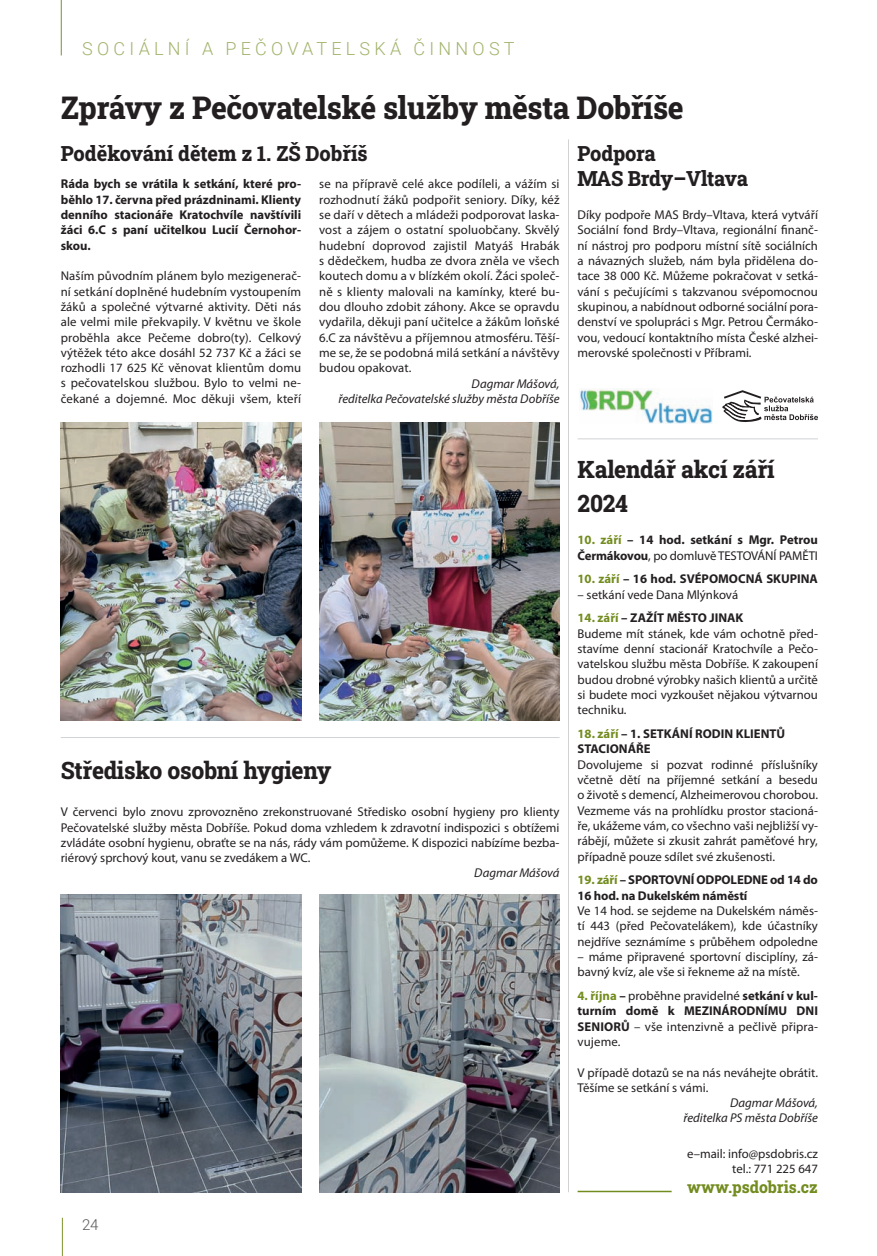
<style>
.page{position:relative;width:877px;height:1256px;background:#fff}
.page>*{position:absolute;margin:0;border:0;box-sizing:border-box;transform-origin:0 0}
.t1{font:800 31.5px "Roboto Slab";letter-spacing:-.01em;color:#231f20;scale:.95 1}
.t2{font:800 24px/34.2px "Roboto Slab";letter-spacing:-.01em;color:#231f20;scale:.95 1}
.t3{font:800 21px/25.2px "Roboto Slab";letter-spacing:-.01em;color:#231f20;scale:.95 1}
.t4{font:300 18px "Roboto";letter-spacing:.235em;color:#a3b46d}
.t5{font:800 16.5px "Roboto Slab";color:#738c1f;scale:.95 1}
.t6{font:300 15px "Roboto";color:#57585a}
.t7{font:12.75px/15.3px "Myriad Pro";color:#231f20;text-align:justify}
.t8{font:700 12.75px/15.3px "Myriad Pro";color:#231f20}
.t9{font:italic 12.75px/15.3px "Myriad Pro";color:#231f20;text-align:right}
.s1{color:#738c1f}
.s2{font-weight:400}
.s3{font-weight:700;color:#738c1f}
.s4{font-weight:700}
</style>
<div class="page">
<hr style="left:61px;top:0;width:1px;height:55px;background:#8b9f44">
<hr style="left:62px;top:1217px;width:1px;height:38px;background:#8b9f44">
<hr style="left:577px;top:1190px;width:94px;height:2px;background:#738c1f">
<img style="left:61px;top:894px;width:240px;height:298px">
<img style="left:319px;top:894px;width:240px;height:298px">
<img style="left:319px;top:422px;width:240px;height:298px">
<img style="left:61px;top:422px;width:240px;height:298px">
<img style="left:580px;top:388px;width:132px;height:36px">
<svg style="left:722px;top:390px;width:96px;height:32px"></svg>
<hr style="left:61px;top:737px;width:498px;height:1px;background:#d1d2d4">
<hr style="left:577px;top:438px;width:241px;height:1px;background:#d1d2d4">
<hr style="left:568px;top:139px;width:1px;height:1053px;background:#d1d2d4">
<h3 class="t4" style="left:82px;top:36px;width:434px">SOCIÁLNÍ A PEČOVATELSKÁ ČINNOST</h3>
<h1 class="t1" style="left:61px;top:86px;width:657px">Zprávy z Pečovatelské služby města Dobříše</h1>
<h3 class="t3" style="left:61px;top:140px;width:324px">Poděkování dětem z 1. ZŠ Dobříš</h3>
<p class="t8" style="left:61px;top:176px;width:242px;text-align:justify">Ráda bych se vrátila k setkání, které pro&shy;běhlo 17. června před prázdninami. Klienty denního stacionáře Kratochvíle navštívili žáci 6.C s paní učitelkou Lucií Černohor&shy;skou.</p>
<p class="t7" style="left:61px;top:268px;width:242px">Naším původním plánem bylo mezigenerač&shy;ní setkání doplněné hudebním vystoupením žáků a společné výtvarné aktivity. Děti nás ale velmi mile překvapily. V květnu ve škole proběhla akce Pečeme dobro(ty). Celkový výtěžek této akce dosáhl 52 737 Kč a žáci se rozhodli 17 625 Kč věnovat klientům domu s pečovatelskou službou. Bylo to velmi ne&shy;čekané a dojemné. Moc děkuji všem, kteří</p>
<p class="t7" style="left:319px;top:176px;width:242px">se na přípravě celé akce podíleli, a vážím si rozhodnutí žáků podpořit seniory. Díky, kéž se daří v dětech a mládeži podporovat laska&shy;vost a zájem o ostatní spoluobčany. Skvělý hudební doprovod zajistil Matyáš Hrabák s dědečkem, hudba ze dvora zněla ve všech koutech domu a v blízkém okolí. Žáci společ&shy;ně s klienty malovali na kamínky, které bu&shy;dou dlouho zdobit záhony. Akce se opravdu vydařila, děkuji paní učitelce a žákům loňské 6.C za návštěvu a příjemnou atmosféru. Těší&shy;me se, že se podobná milá setkání a návštěvy budou opakovat.</p>
<p class="t9" style="left:338px;top:375px;width:223px">Dagmar Mášová,<br>ředitelka Pečovatelské služby města Dobříše</p>
<h3 class="t3" style="left:577px;top:140px;width:181px">Podpora<br>MAS Brdy–Vltava</h3>
<p class="t7" style="left:577px;top:207px;width:242px">Díky podpoře MAS Brdy–Vltava, která vytváří Sociální fond Brdy–Vltava, regionální finanč&shy;ní nástroj pro podporu místní sítě sociálních a návazných služeb, nám byla přidělena do&shy;tace 38 000 Kč. Můžeme pokračovat v setká&shy;vání s pečujícími s takzvanou svépomocnou skupinou, a nabídnout odborné sociální pora&shy;denství ve spolupráci s Mgr. Petrou Čermáko&shy;vou, vedoucí kontaktního místa České alzhei&shy;merovské společnosti v Příbrami.</p>
<h2 class="t2" style="left:61px;top:753px;width:286px">Středisko osobní hygieny</h2>
<p class="t7" style="left:61px;top:804px;width:500px">V červenci bylo znovu zprovozněno zrekonstruované Středisko osobní hygieny pro klienty Pečovatelské služby města Dobříše. Pokud doma vzhledem k zdravotní indispozici s obtížemi zvládáte osobní hygienu, obraťte se na nás, rády vám pomůžeme. K dispozici nabízíme bezba&shy;riérový sprchový kout, vanu se zvedákem a WC.</p>
<p class="t9" style="left:474px;top:865px;width:87px">Dagmar Mášová</p>
<p class="t6" style="left:82px;top:1214px;width:18px">24</p>
<h2 class="t2" style="left:577px;top:451px;width:209px">Kalendář akcí září<br>2024</h2>
<p class="t8" style="left:577px;top:532px;width:242px"><span class="s1">10. září</span> – 14 hod. setkání s Mgr. Petrou<br>Čermákovou<span class="s2">, po domluvě TESTOVÁNÍ PAMĚTI</span></p>
<p class="t8" style="left:577px;top:571px;width:242px"><span class="s1">10. září</span> – 16 hod. SVÉPOMOCNÁ SKUPINA</p>
<p class="t7" style="left:577px;top:586px;width:162px">– setkání vede Dana Mlýnková</p>
<p class="t7" style="left:577px;top:610px;width:242px;text-align:left"><span class="s3">14. září</span> <span class="s4">– ZAŽÍT MĚSTO JINAK<br></span>Budeme mít stánek, kde vám ochotně před&shy;stavíme denní stacionář Kratochvíle a Pečo&shy;vatelskou službu města Dobříše. K zakoupení budou drobné výrobky našich klientů a určitě si budete moci vyzkoušet nějakou výtvarnou techniku.</p>
<p class="t8" style="left:577px;top:725px;width:209px"><span class="s1">18. září</span> – 1. SETKÁNÍ RODIN KLIENTŮ<br>STACIONÁŘE</p>
<p class="t7" style="left:577px;top:756px;width:242px">Dovolujeme si pozvat rodinné příslušníky včetně dětí na příjemné setkání a besedu o životě s demencí, Alzheimerovou chorobou.<br>Vezmeme vás na prohlídku prostor stacioná&shy;ře, ukážeme vám, co všechno vaši nejbližší vy&shy;rábějí, můžete si zkusit zahrát paměťové hry, případně pouze sdílet své zkušenosti.</p>
<p class="t8" style="left:577px;top:872px;width:242px"><span class="s1">19. září</span> – SPORTOVNÍ ODPOLEDNE od 14 do<br>16 hod. na Dukelském náměstí</p>
<p class="t7" style="left:577px;top:902px;width:242px">Ve 14 hod. se sejdeme na Dukelském náměs&shy;tí 443 (před Pečovatelákem), kde účastníky nejdříve seznámíme s průběhem odpoledne</p>
<p class="t7" style="left:577px;top:948px;width:242px">– máme připravené sportovní disciplíny, zá&shy;bavný kvíz, ale vše si řekneme až na místě.</p>
<p class="t7" style="left:577px;top:987px;width:242px"><span class="s3">4. října</span> <span class="s4">–</span> proběhne pravidelné <span class="s4">setkání v kul&shy;turním domě k MEZINÁRODNÍMU DNI SENIORŮ</span> – vše intenzivně a pečlivě připra&shy;vujeme.</p>
<p class="t7" style="left:577px;top:1064px;width:242px">V případě dotazů se na nás neváhejte obrátit.<br>Těšíme se setkání s vámi.</p>
<p class="t9" style="left:683px;top:1095px;width:136px">Dagmar Mášová, ředitelka PS města Dobříše</p>
<p class="t7" style="left:687px;top:1145px;width:132px;text-align:right">e–mail: info@psdobris.cz tel.: 771 225 647</p>
<p class="t5" style="left:687px;top:1175px;width:139px">www.psdobris.cz</p>
</div>
